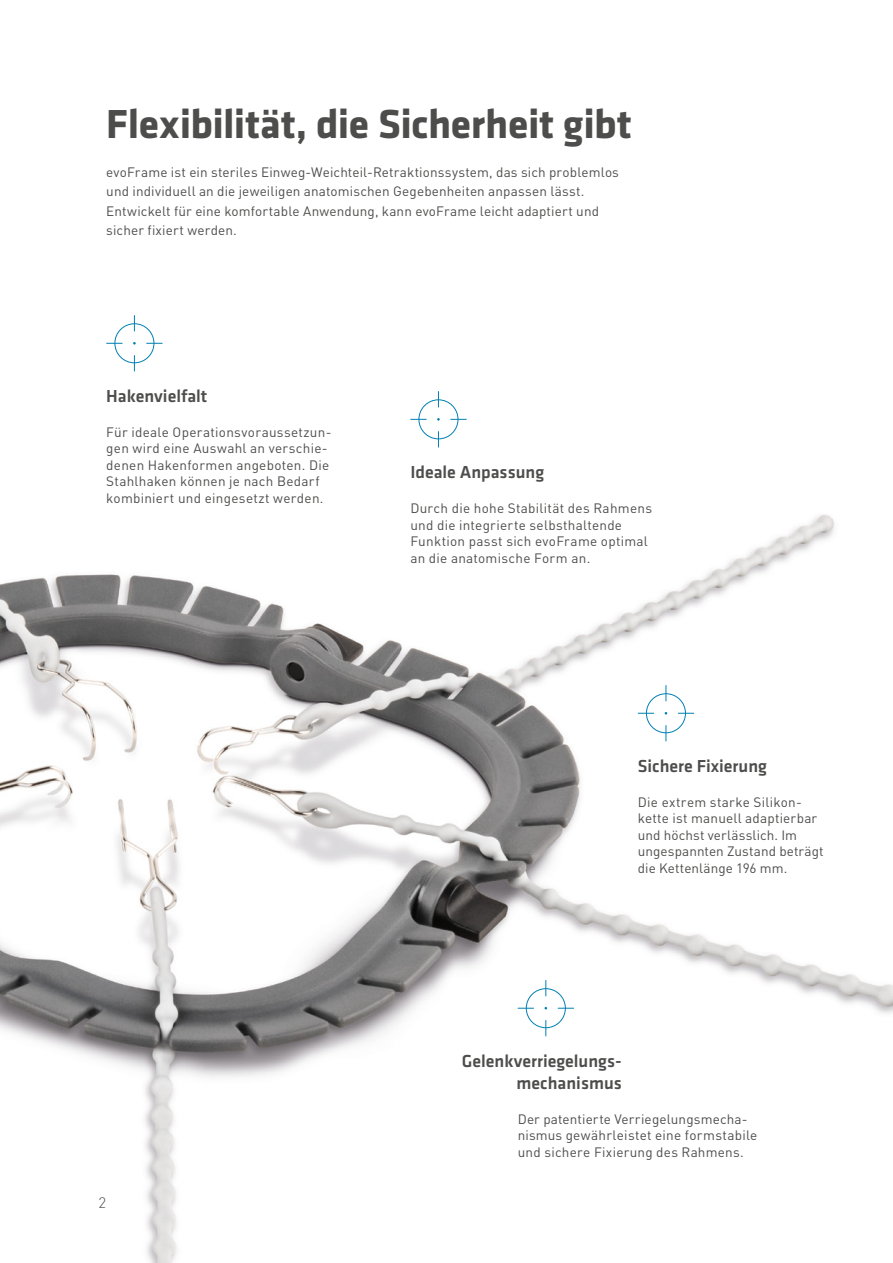
<style>
.page{position:relative;width:893px;height:1263px;background:#fff}
.page>*{position:absolute;margin:0;border:0;box-sizing:border-box;transform-origin:0 0}
.t1{font:700 42px "Klavika Basic";letter-spacing:-.01em;color:#4d4d4c}
.t2{font:500 18px/21.6px "Klavika Basic";color:#4d4d4c;text-align:right}
.t3{font:300 15px "DIN Pro";color:#4d4d4c}
.t4{font:13.5px/16.5px "DIN Pro";letter-spacing:.015em;color:#4d4d4c}
</style>
<div class="page">
<img style="left:0;top:315px;width:892px;height:948px">
<div style="left:114px;top:323px;width:40px;height:40px;border:1px solid #0080b3;border-radius:50%"></div>
<svg style="left:106px;top:343px;width:16px;height:1px"></svg>
<svg style="left:146px;top:343px;width:17px;height:1px"></svg>
<svg style="left:134px;top:315px;width:1px;height:16px"></svg>
<svg style="left:134px;top:355px;width:1px;height:16px"></svg>
<div style="left:418px;top:399px;width:40px;height:40px;border:1px solid #0080b3;border-radius:50%"></div>
<svg style="left:410px;top:419px;width:16px;height:1px"></svg>
<svg style="left:450px;top:419px;width:17px;height:1px"></svg>
<svg style="left:438px;top:391px;width:1px;height:16px"></svg>
<svg style="left:438px;top:431px;width:1px;height:16px"></svg>
<div style="left:646px;top:693px;width:40px;height:40px;border:1px solid #0080b3;border-radius:50%"></div>
<svg style="left:638px;top:713px;width:16px;height:1px"></svg>
<svg style="left:678px;top:713px;width:16px;height:1px"></svg>
<svg style="left:665px;top:685px;width:1px;height:16px"></svg>
<svg style="left:665px;top:725px;width:1px;height:16px"></svg>
<div style="left:526px;top:988px;width:40px;height:40px;border:1px solid #0080b3;border-radius:50%"></div>
<svg style="left:518px;top:1008px;width:16px;height:1px"></svg>
<svg style="left:558px;top:1008px;width:16px;height:1px"></svg>
<svg style="left:545px;top:980px;width:1px;height:16px"></svg>
<svg style="left:545px;top:1020px;width:1px;height:16px"></svg>
<hr style="left:892px;top:0;width:1px;height:1263px;background:#4d4d4c">
<h1 class="t1" style="left:106px;top:93px;width:527px">Flexibilität, die Sicherheit gibt</h1>
<p class="t4" style="left:106px;top:161px;width:514px;line-height:19.5px">evoFrame ist ein steriles Einweg-Weichteil-Retraktionssystem, das sich problemlos und individuell an die jeweiligen anatomischen Gegebenheiten anpassen lässt.<br>Entwickelt für eine komfortable Anwendung, kann evoFrame leicht adaptiert und sicher fixiert werden.</p>
<h2 class="t2" style="left:106px;top:385px;width:103px">Hakenvielfalt</h2>
<p class="t4" style="left:106px;top:423px;width:227px">Für ideale Operationsvoraussetzun&shy;gen wird eine Auswahl an verschie&shy;denen Hakenformen angeboten. Die Stahlhaken können je nach Bedarf kombiniert und eingesetzt werden.</p>
<p class="t3" style="left:98px;top:1191px;width:9px">2</p>
<h2 class="t2" style="left:410px;top:461px;width:135px">Ideale Anpassung</h2>
<p class="t4" style="left:410px;top:499px;width:243px">Durch die hohe Stabilität des Rahmens und die integrierte selbsthaltende Funktion passt sich evoFrame optimal an die anatomische Form an.</p>
<h2 class="t2" style="left:638px;top:755px;width:131px">Sichere Fixierung</h2>
<p class="t4" style="left:638px;top:793px;width:187px">Die extrem starke Silikon&shy;kette ist manuell adaptierbar und höchst verlässlich. Im ungespannten Zustand beträgt die Kettenlänge 196 mm.</p>
<h2 class="t2" style="left:462px;top:1050px;width:161px">Gelenkverriegelungs&shy;mechanismus</h2>
<p class="t4" style="left:518px;top:1110px;width:241px">Der patentierte Verriegelungsmecha&shy;nismus gewährleistet eine formstabile und sichere Fixierung des Rahmens.</p>
</div>
